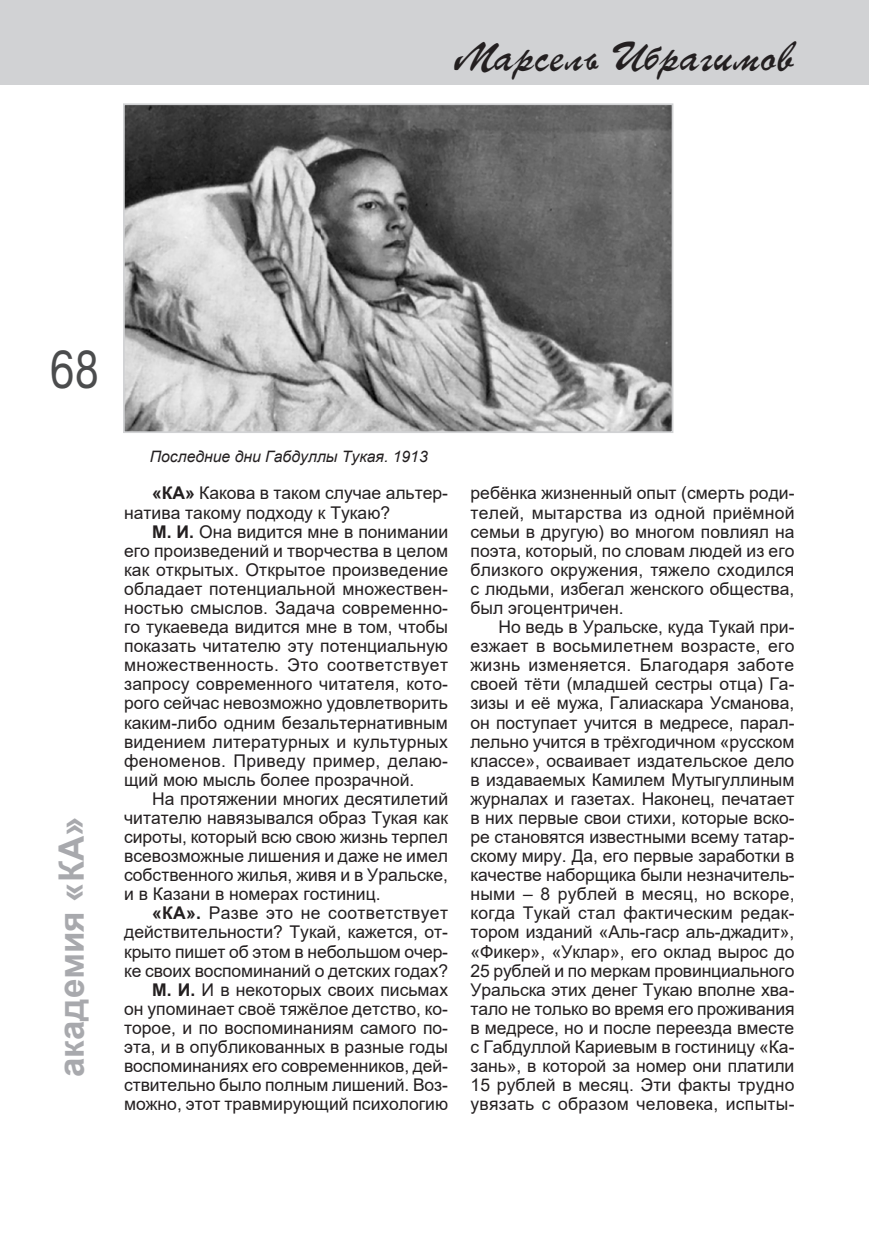
<style>
.page{position:relative;width:869px;height:1241px;background:#fff}
.page>*{position:absolute;margin:0;border:0;box-sizing:border-box;transform-origin:0 0}
.t1{font:49px "TT Arial";color:#4b4c4d;scale:.8 1}
.t2{font:42px "TT Parsec";color:#231f20}
.t3{font:700 35px "Arial";color:#a8a9ad}
.t4{font:17.5px/19.1px "Arial";color:#231f20;text-align:justify}
.t5{font:italic 15.75px "Arial";color:#231f20}
.s1{font-weight:700}
</style>
<div class="page">
<div style="left:0;top:0;width:868px;height:84px;background:#d1d2d4"></div>
<img style="left:126px;top:106px;width:544px;height:324px">
<div style="left:123px;top:103px;width:550px;height:330px;border:2px solid #d1d2d4"></div>
<h2 class="t2" style="left:453px;top:32px;width:342px">Марсель Ибрагимов</h2>
<h1 class="t1" style="left:50px;top:342px;width:63px">68</h1>
<h3 class="t3" style="left:52px;top:1076px;width:262px;rotate:-90deg">академия-«КА»</h3>
<p class="t5" style="left:150px;top:448px;width:279px">Последние дни Габдуллы Тукая. 1913</p>
<p class="t4" style="left:124px;top:484px;width:325px;text-indent:28px"><span class="s1">«КА»</span> Какова в таком случае альтер&shy;натива такому подходу к Тукаю?</p>
<p class="t4" style="left:124px;top:522px;width:325px;text-indent:28px"><span class="s1">М. И.</span> Она видится мне в понимании его произведений и творчества в целом как открытых. Открытое произведение обладает потенциальной множествен&shy;ностью смыслов. Задача современно&shy;го тукаеведа видится мне в том, чтобы показать читателю эту потенциальную множественность. Это соответствует запросу современного читателя, кото&shy;рого сейчас невозможно удовлетворить каким-либо одним безальтернативным видением литературных и культурных феноменов. Приведу пример, делаю&shy;щий мою мысль более прозрачной.</p>
<p class="t4" style="left:124px;top:789px;width:325px;text-indent:28px">На протяжении многих десятилетий читателю навязывался образ Тукая как сироты, который всю свою жизнь терпел всевозможные лишения и даже не имел собственного жилья, живя и в Уральске, и в Казани в номерах гостиниц.</p>
<p class="t4" style="left:124px;top:903px;width:325px;text-align:right"><span class="s1">«КА».</span> Разве это не соответствует действительности? Тукай, кажется, от&shy;крыто пишет об этом в небольшом очер&shy;ке своих воспоминаний о детских годах?<br><span class="s1">М. И.</span> И в некоторых своих письмах<br>он упоминает своё тяжёлое детство, ко&shy;торое, и по воспоминаниям самого по&shy;эта, и в опубликованных в разные годы воспоминаниях его современников, дей&shy;ствительно было полным лишений. Воз&shy;можно, этот травмирующий психологию</p>
<p class="t4" style="left:470px;top:484px;width:325px">ребёнка жизненный опыт (смерть роди&shy;телей, мытарства из одной приёмной семьи в другую) во многом повлиял на поэта, который, по словам людей из его близкого окружения, тяжело сходился с людьми, избегал женского общества, был эгоцентричен.</p>
<p class="t4" style="left:470px;top:617px;width:325px;text-indent:28px">Но ведь в Уральске, куда Тукай при&shy;езжает в восьмилетнем возрасте, его жизнь изменяется. Благодаря заботе своей тёти (младшей сестры отца) Га&shy;зизы и её мужа, Галиаскара Усманова, он поступает учится в медресе, парал&shy;лельно учится в трёхгодичном «русском классе», осваивает издательское дело в издаваемых Камилем Мутыгуллиным журналах и газетах. Наконец, печатает в них первые свои стихи, которые вско&shy;ре становятся известными всему татар&shy;скому миру. Да, его первые заработки в качестве наборщика были незначитель&shy;ными – 8 рублей в месяц, но вскоре, когда Тукай стал фактическим редак&shy;тором изданий «Аль-гаср аль-джадит», «Фикер», «Уклар», его оклад вырос до 25 рублей и по меркам провинциального Уральска этих денег Тукаю вполне хва&shy;тало не только во время его проживания в медресе, но и после переезда вместе с Габдуллой Кариевым в гостиницу «Ка&shy;зань», в которой за номер они платили 15 рублей в месяц. Эти факты трудно увязать с образом человека, испыты-</p>
</div>
